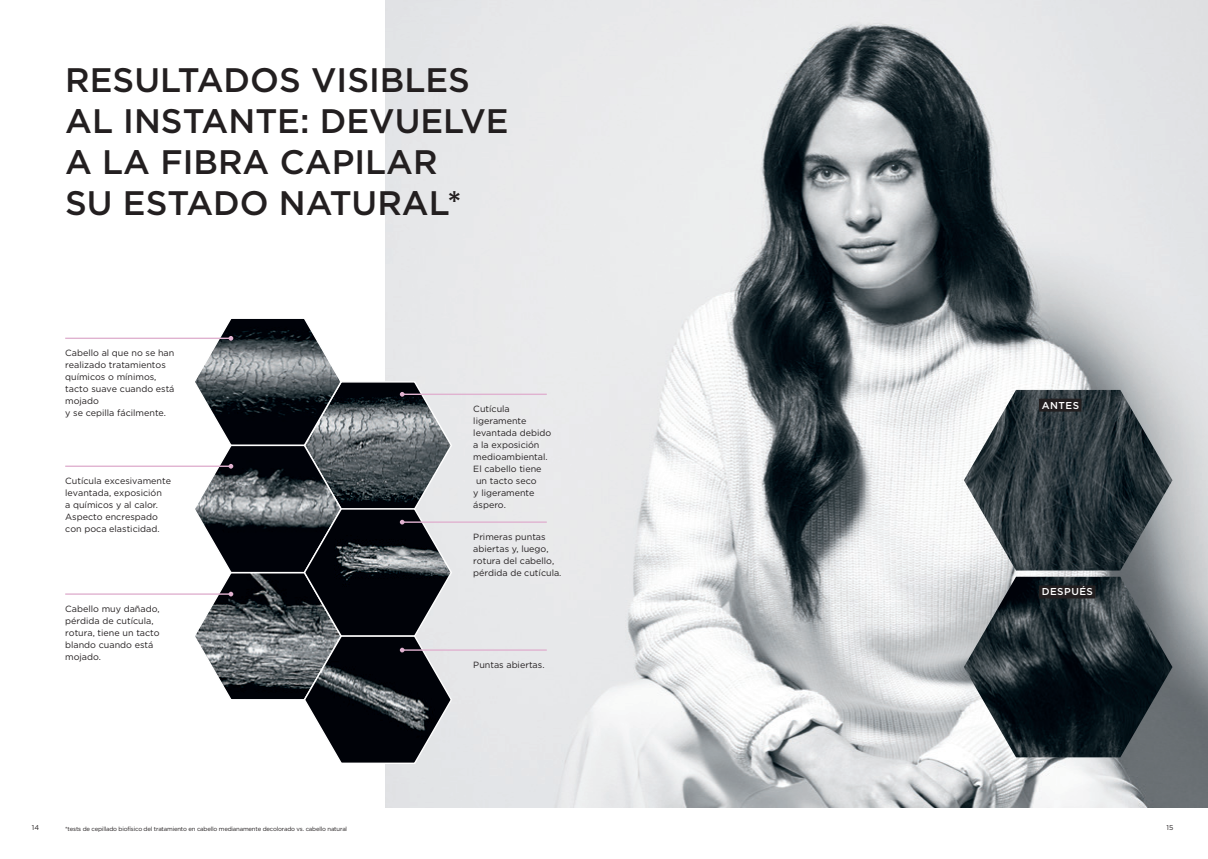
<style>
.page{position:relative;width:1208px;height:859px;background:#fff}
.page>*{position:absolute;margin:0;border:0;box-sizing:border-box;transform-origin:0 0}
.t1{font:500 34px/41px "Gotham";color:#231f20}
.t2{font:500 10px "Gotham";letter-spacing:.05em;color:#fff}
.t3{font:9px/12px "Gotham";color:#231f20}
.t4{font:7px "Gotham";color:#231f20}
.t5{font:6px "Gotham";letter-spacing:-.03em;color:#231f20}
</style>
<div class="page">
<img style="left:386px;top:0;width:822px;height:808px">
<hr style="left:65px;top:338px;width:166px;height:1px;background:#e0b2d0">
<hr style="left:402px;top:649px;width:145px;height:2px;background:#e0b2d0">
<hr style="left:65px;top:466px;width:166px;height:1px;background:#e0b2d0">
<hr style="left:402px;top:521px;width:145px;height:2px;background:#e0b2d0">
<hr style="left:65px;top:593px;width:166px;height:2px;background:#e0b2d0">
<svg style="left:193px;top:316px;width:260px;height:449px"></svg>
<hr style="left:402px;top:394px;width:145px;height:1px;background:#e0b2d0">
<img style="left:964px;top:390px;width:208px;height:180px">
<img style="left:964px;top:577px;width:208px;height:180px">
<div style="left:1039px;top:399px;width:42px;height:13px;background:#231f20"></div>
<div style="left:1039px;top:585px;width:56px;height:13px;background:#231f20"></div>
<h1 class="t1" style="left:65px;top:59px;width:445px">RESULTADOS VISIBLES<br>AL INSTANTE: DEVUELVE<br>A LA FIBRA CAPILAR<br>SU ESTADO NATURAL*</h1>
<p class="t3" style="left:65px;top:346px;width:111px">Cabello al que no se han realizado tratamientos químicos o mínimos, tacto suave cuando está mojado<br>y se cepilla fácilmente.</p>
<p class="t3" style="left:65px;top:474px;width:107px">Cutícula excesivamente levantada, exposición<br>a químicos y al calor.<br>Aspecto encrespado con poca elasticidad.</p>
<p class="t3" style="left:65px;top:602px;width:96px">Cabello muy dañado, pérdida de cutícula, rotura, tiene un tacto blando cuando está mojado.</p>
<p class="t3" style="left:473px;top:402px;width:38px">Cutícula</p>
<p class="t3" style="left:473px;top:414px;width:55px">ligeramente</p>
<p class="t3" style="left:473px;top:426px;width:79px">levantada debido</p>
<p class="t3" style="left:473px;top:438px;width:68px">a la exposición</p>
<p class="t3" style="left:473px;top:450px;width:76px">medioambiental.</p>
<p class="t3" style="left:473px;top:462px;width:70px">El cabello tiene</p>
<p class="t3" style="left:476px;top:474px;width:62px">un tacto seco</p>
<p class="t3" style="left:473px;top:486px;width:63px">y ligeramente</p>
<p class="t3" style="left:473px;top:498px;width:34px">áspero.</p>
<p class="t3" style="left:473px;top:530px;width:90px">Primeras puntas abiertas y, luego, rotura del cabello, pérdida de cutícula.</p>
<p class="t3" style="left:473px;top:658px;width:73px">Puntas abiertas.</p>
<p class="t2" style="left:1041px;top:398px;width:39px">ANTES</p>
<p class="t2" style="left:1041px;top:585px;width:53px">DESPUÉS</p>
<p class="t4" style="left:32px;top:823px;width:9px">14</p>
<p class="t4" style="left:1166px;top:823px;width:8px">15</p>
<p class="t5" style="left:65px;top:825px;width:283px">*tests de cepillado biofísico del tratamiento en cabello medianamente decolorado vs. cabello natural</p>
</div>
